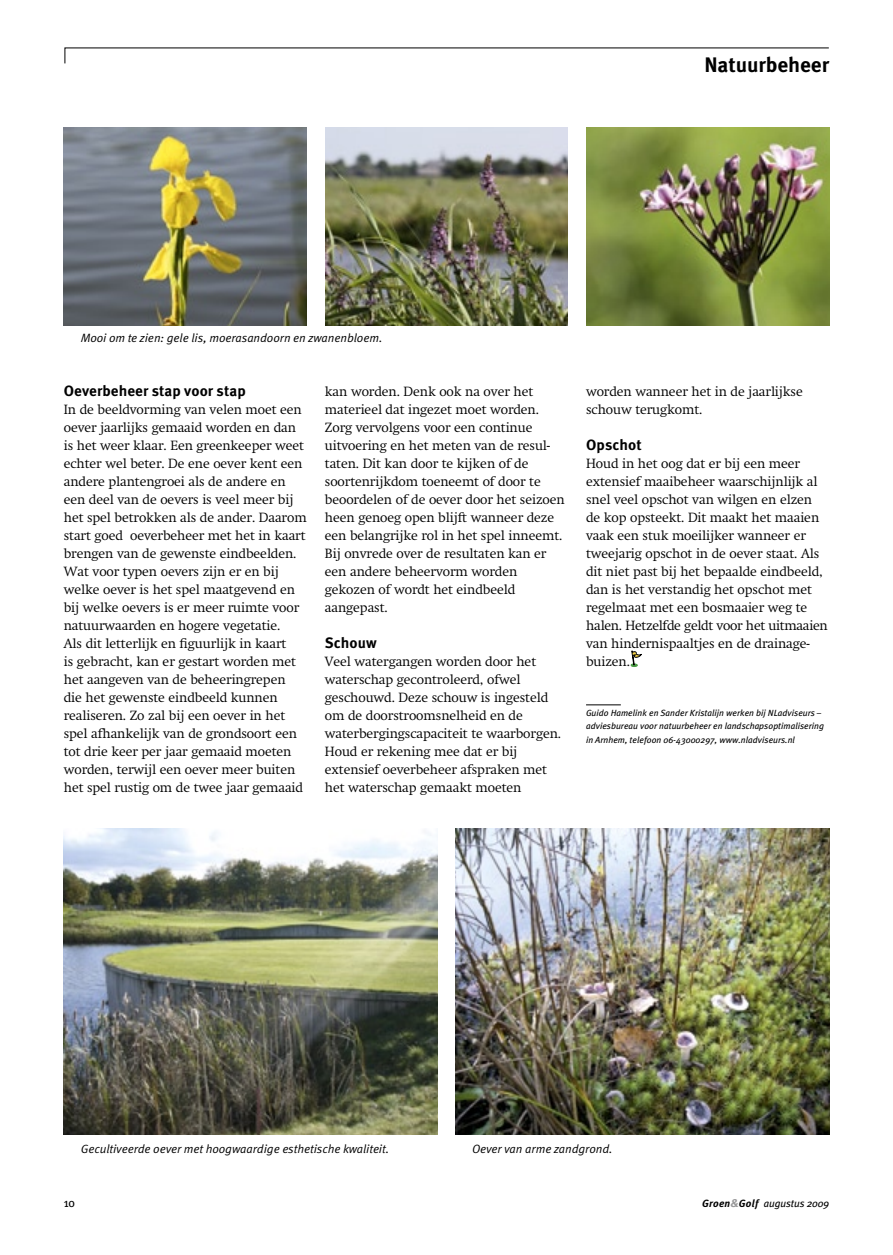
<style>
.page{position:relative;width:893px;height:1255px;background:#fff}
.page>*{position:absolute;margin:0;border:0;box-sizing:border-box;transform-origin:0 0}
.t1{font:700 21px "Meta OT";letter-spacing:-.005em;color:#000}
.t2{font:700 15px "Meta OT";letter-spacing:.005em;color:#000}
.t3{font:300 13.2px/18px "Swift";letter-spacing:-.005em;color:#000}
.t4{font:italic 12px "Meta OT";letter-spacing:-.005em;color:#000}
.t5{font:12px "Meta Plus";color:#000}
.t6{font:italic 10.5px "Meta Plus";letter-spacing:-.005em;color:#000}
.t7{font:italic 9px/13.5px "Meta Plus";letter-spacing:.005em;color:#000}
.s1{font-weight:700}
.s2{font-weight:700;font-size:12px;color:#9a9a9b}
</style>
<div class="page">
<svg style="left:64px;top:47px;width:765px;height:17px"></svg>
<img style="left:64px;top:128px;width:242px;height:198px">
<img style="left:325px;top:128px;width:243px;height:198px">
<img style="left:587px;top:128px;width:242px;height:198px">
<svg style="left:630px;top:650px;width:12px;height:17px"></svg>
<img style="left:64px;top:828px;width:374px;height:306px">
<img style="left:455px;top:828px;width:374px;height:306px">
<hr style="left:586px;top:704px;width:35px;height:1px;background:#000">
<h1 class="t1" style="left:704px;top:51px;width:126px">Natuurbeheer</h1>
<p class="t4" style="left:81px;top:331px;width:303px">Mooi om te zien: gele lis, moerasandoorn en zwanenbloem.</p>
<p class="t2" style="left:64px;top:381px;width:183px">Oeverbeheer stap voor stap</p>
<p class="t3" style="left:64px;top:401px;width:244px">In de beeldvorming van velen moet een oever jaarlijks gemaaid worden en dan is het weer klaar. Een greenkeeper weet echter wel beter. De ene oever kent een andere plantengroei als de andere en een deel van de oevers is veel meer bij het spel betrokken als de ander. Daarom start goed oeverbeheer met het in kaart brengen van de gewenste eindbeelden.<br>Wat voor typen oevers zijn er en bij welke oever is het spel maatgevend en bij welke oevers is er meer ruimte voor natuurwaarden en hogere vegetatie.<br>Als dit letterlijk en figuurlijk in kaart<br>is gebracht, kan er gestart worden met het aangeven van de beheeringrepen die het gewenste eindbeeld kunnen realiseren. Zo zal bij een oever in het spel afhankelijk van de grondsoort een tot drie keer per jaar gemaaid moeten worden, terwijl een oever meer buiten het spel rustig om de twee jaar gemaaid</p>
<p class="t3" style="left:325px;top:383px;width:241px">kan worden. Denk ook na over het materieel dat ingezet moet worden.<br>Zorg vervolgens voor een continue uitvoering en het meten van de resul&shy;taten. Dit kan door te kijken of de soortenrijkdom toeneemt of door te beoordelen of de oever door het seizoen heen genoeg open blijft wanneer deze een belangrijke rol in het spel inneemt.<br>Bij onvrede over de resultaten kan er een andere beheervorm worden gekozen of wordt het eindbeeld aangepast.</p>
<p class="t2" style="left:325px;top:633px;width:53px">Schouw</p>
<p class="t3" style="left:325px;top:653px;width:238px">Veel watergangen worden door het waterschap gecontroleerd, ofwel geschouwd. Deze schouw is ingesteld om de doorstroomsnelheid en de waterbergingscapaciteit te waarborgen.<br>Houd er rekening mee dat er bij extensief oeverbeheer afspraken met het waterschap gemaakt moeten</p>
<p class="t3" style="left:586px;top:383px;width:218px">worden wanneer het in de jaarlijkse schouw terugkomt.</p>
<p class="t2" style="left:586px;top:435px;width:57px">Opschot</p>
<p class="t3" style="left:586px;top:455px;width:243px">Houd in het oog dat er bij een meer extensief maaibeheer waarschijnlijk al snel veel opschot van wilgen en elzen de kop opsteekt. Dit maakt het maaien vaak een stuk moeilijker wanneer er tweejarig opschot in de oever staat. Als dit niet past bij het bepaalde eindbeeld, dan is het verstandig het opschot met regelmaat met een bosmaaier weg te halen. Hetzelfde geldt voor het uitmaaien van hindernispaaltjes en de drainage&shy;buizen.</p>
<p class="t7" style="left:586px;top:706px;width:240px">Guido Hamelink en Sander Kristalijn werken bij NLadviseurs – adviesbureau voor natuurbeheer en landschapsoptimalisering in Arnhem, telefoon 06-43000297, www.nladviseurs.nl</p>
<p class="t4" style="left:81px;top:1141px;width:310px">Gecultiveerde oever met hoogwaardige esthetische kwaliteit.</p>
<p class="t4" style="left:472px;top:1141px;width:142px">Oever van arme zandgrond.</p>
<p class="t5" style="left:64px;top:1195px;width:13px">10</p>
<p class="t6" style="left:702px;top:1196px;width:128px"><span class="s1">Groen</span><span class="s2">&amp;</span><span class="s1">Golf</span> augustus 2009</p>
</div>
